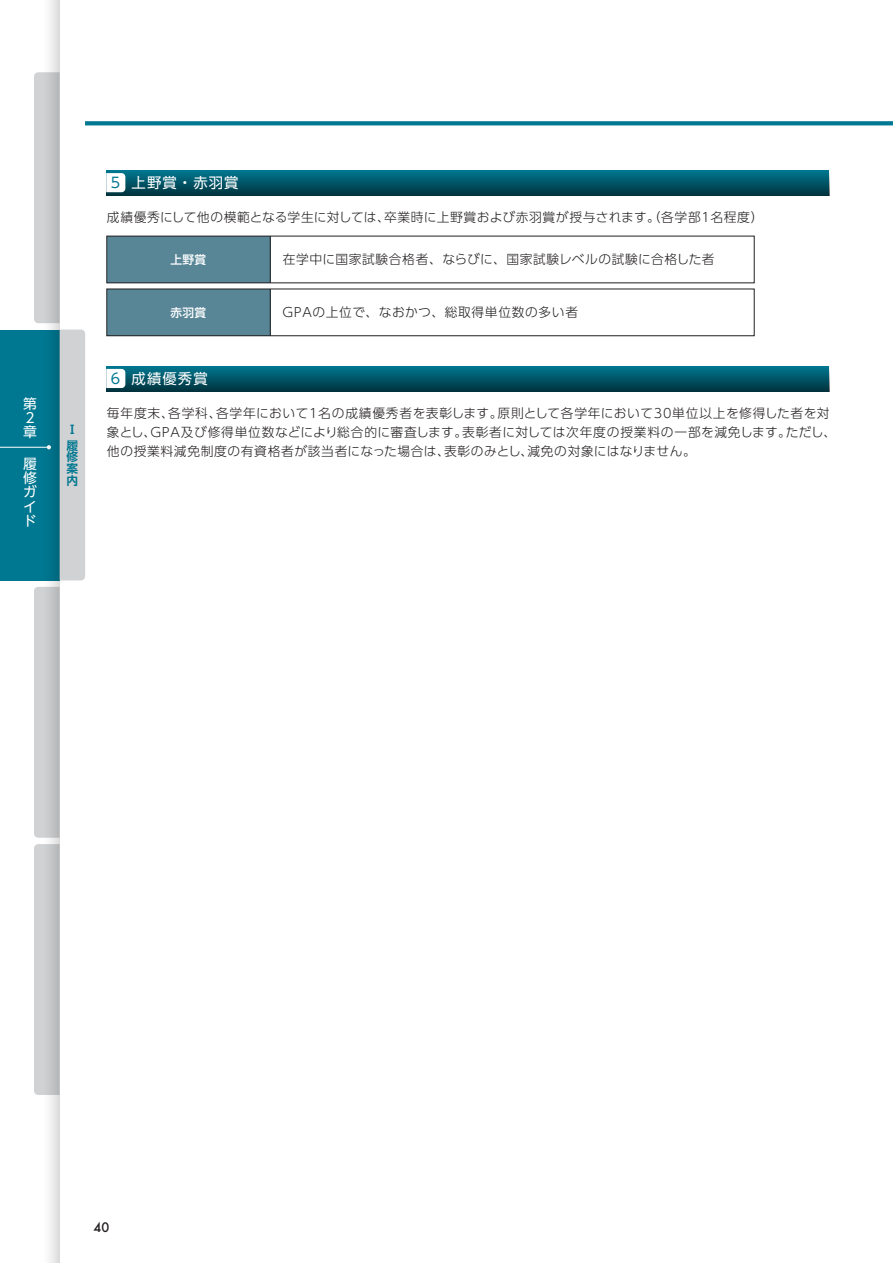
<style>
.page{position:relative;width:893px;height:1263px;background:#fff}
.page>*{position:absolute;margin:0;border:0;box-sizing:border-box;transform-origin:0 0}
.t1{font:14.4px "UD Shin Go Pro";letter-spacing:.075em;color:#fff}
.t2{font:13.8px/14.1px "UD Shin Go NT Pro";color:#fff;text-align:justify}
.t3{font:300 12.75px/19.2px "UD Shin Go Pro";letter-spacing:.05em;color:#231f20}
.t4{font:500 12.75px "Futura";color:#231f20}
.t5{font:500 11.7px "UD Shin Go Pro";letter-spacing:.02em;color:#fff}
.t6{font:700 11.7px/11.7px "UD Shin Go NT Pro De";color:#007891}
.s1{font-family:"UD Shin Go NT Pro";color:#007891}
</style>
<div class="page">
<svg style="left:85px;top:121px;width:807px;height:4px;background:#0c7e96"></svg>
<div style="left:34px;top:72px;width:9px;height:251px;background:#d1d2d4"></div>
<div style="left:34px;top:587px;width:9px;height:251px;background:#d1d2d4"></div>
<div style="left:34px;top:844px;width:9px;height:251px;background:#d1d2d4"></div>
<div style="left:0;top:330px;width:60px;height:250px;background:#007891"></div>
<hr style="left:0;top:447px;width:49px;height:1px;background:#fff">
<div style="left:60px;top:330px;width:25px;height:250px;background:#d1d2d4"></div>
<svg style="left:43px;top:0;width:17px;height:1263px"></svg>
<div style="left:107px;top:236px;width:163px;height:47px;background:#588697"></div>
<hr style="left:270px;top:236px;width:1px;height:47px;background:#231f20">
<div style="left:107px;top:289px;width:163px;height:47px;background:#588697"></div>
<hr style="left:270px;top:289px;width:1px;height:47px;background:#231f20">
<div style="left:107px;top:289px;width:647px;height:47px;border:1px solid #231f20"></div>
<div style="left:106px;top:170px;width:723px;height:26px;background:linear-gradient(to bottom,#007891,#003540)"></div>
<svg style="left:106px;top:173px;width:19px;height:19px"></svg>
<svg style="left:106px;top:366px;width:723px;height:25px;background:#005567"></svg>
<svg style="left:106px;top:369px;width:19px;height:19px"></svg>
<p class="t2" style="left:23px;top:396px;width:15px;text-align:left">第<br>２章</p>
<p class="t2" style="left:23px;top:456px;width:15px">履修ガイド</p>
<p class="t6" style="left:66px;top:422px;width:13px;line-height:15.3px">Ⅰ履</p>
<p class="t6" style="left:66px;top:451px;width:13px;text-align:justify">修案内</p>
<p class="t1" style="left:111px;top:171px;width:129px"><span class="s1">5</span> 上野賞・赤羽賞</p>
<p class="t3" style="left:107px;top:207px;width:658px">成績優秀にして他の模範となる学生に対しては、卒業時に上野賞および赤羽賞が授与されます。（各学部1名程度）</p>
<p class="t5" style="left:171px;top:250px;width:37px">上野賞</p>
<p class="t3" style="left:283px;top:249px;width:433px">在学中に国家試験合格者、ならびに、国家試験レベルの試験に合格した者</p>
<p class="t5" style="left:171px;top:303px;width:37px">赤羽賞</p>
<p class="t3" style="left:282px;top:302px;width:298px">ＧＰＡの上位で、なおかつ、総取得単位数の多い者</p>
<p class="t1" style="left:111px;top:367px;width:98px"><span class="s1">6</span> 成績優秀賞</p>
<p class="t3" style="left:107px;top:403px;width:731px">毎年度末、各学科、各学年において1名の成績優秀者を表彰します。原則として各学年において30単位以上を修得した者を対象とし、ＧＰＡ及び修得単位数などにより総合的に審査します。表彰者に対しては次年度の授業料の一部を減免します。ただし、他の授業料減免制度の有資格者が該当者になった場合は、表彰のみとし、減免の対象にはなりません。</p>
<p class="t4" style="left:94px;top:1218px;width:17px">40</p>
</div>
